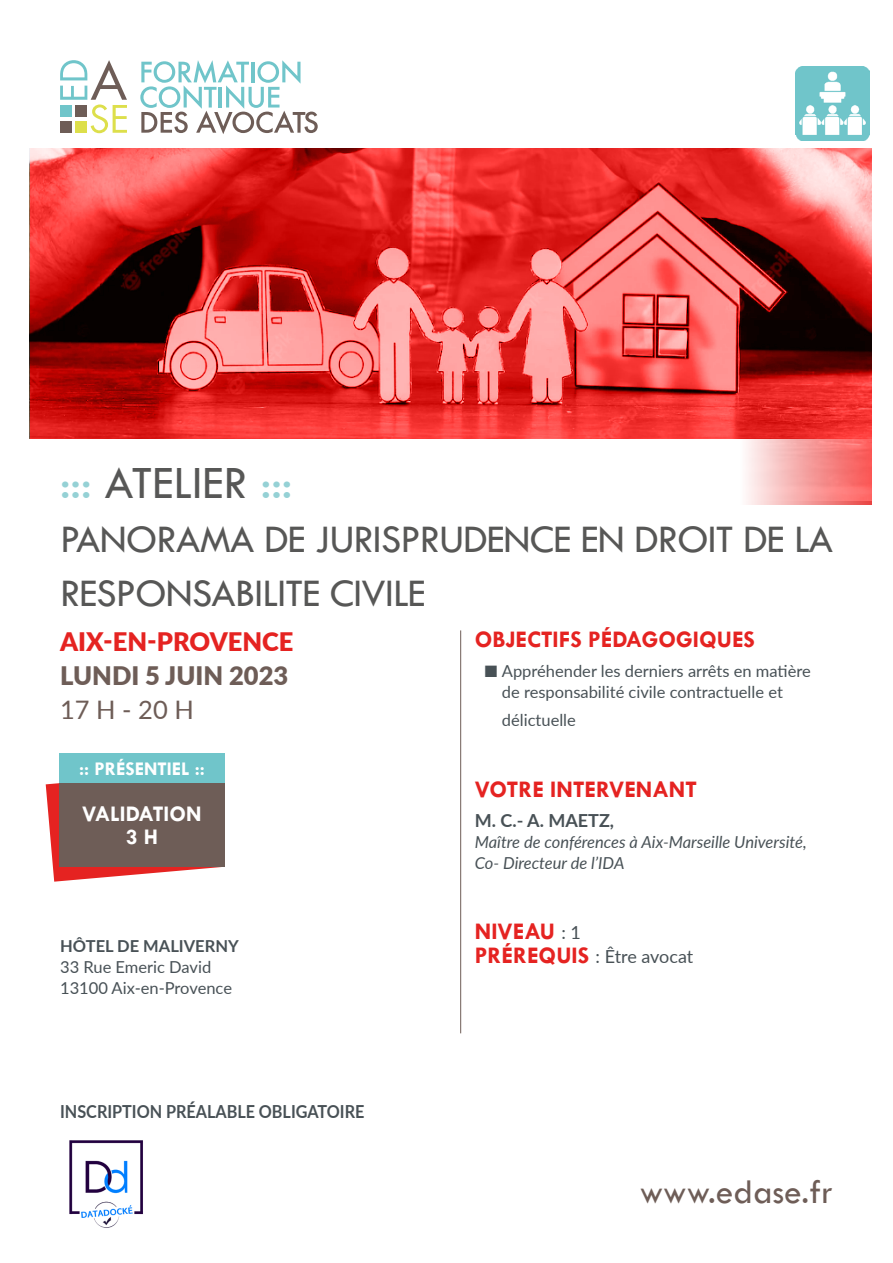
<style>
.page{position:relative;width:893px;height:1263px;background:#fff}
.page>*{position:absolute;margin:0;border:0;box-sizing:border-box;transform-origin:0 0}
.t1{font:48px "Tw Cen";color:#575756}
.t2{font:40.5px/54px "Tw Cen";letter-spacing:-.02em;color:#575756}
.t3{font:35.25px "Tw Cen";color:#6e5d57}
.t4{font:900 25.5px "Lato";color:#e52321}
.t5{font:900 25.5px "Lato";color:#6e5d57}
.t6{font:25.5px "Lato";color:#6e5d57}
.t7{font:700 24px "Tw Cen";color:#e52321}
.t8{font:700 22.5px/22.5px "Tw Cen";color:#fff;text-align:center}
.t9{font:700 19.5px "Tw Cen";color:#fff}
.t10{font:700 18px "Lato";color:#485156;scale:.9 1}
.t11{font:18px "Lato";letter-spacing:-.01em;color:#485156}
.t12{font:700 18px "Lato";color:#485156}
.t13{font:16.5px/21px "Lato";color:#485156}
.t14{font:italic 16.5px/21px "Lato";color:#485156}
.t15{font:700 16.5px "Lato";color:#485156}
.s1{color:#95d1d5}
.s2{font-family:"Lato";font-weight:400;font-size:18px;color:#485156}
.s3{font-family:"Tw Cen";font-weight:700;font-size:24px;color:#e52321}
</style>
<div class="page">
<svg style="left:30px;top:149px;width:842px;height:290px"></svg>
<svg style="left:60px;top:60px;width:67px;height:73px"></svg>
<div style="left:60px;top:105px;width:12px;height:12px;background:#70c5ca"></div>
<div style="left:75px;top:105px;width:12px;height:12px;background:#6e5d57"></div>
<div style="left:60px;top:121px;width:12px;height:12px;background:#6e5d57"></div>
<div style="left:75px;top:121px;width:12px;height:12px;background:#dddf4b"></div>
<svg style="left:140px;top:60px;width:178px;height:74px"></svg>
<svg style="left:46px;top:783px;width:175px;height:99px"></svg>
<div style="left:59px;top:783px;width:166px;height:84px;background:#6e5d57"></div>
<div style="left:59px;top:754px;width:166px;height:29px;background:#70c5ca"></div>
<hr style="left:460px;top:630px;width:1px;height:403px;background:#6e5d57">
<img style="left:69px;top:1140px;width:74px;height:88px">
<img style="left:796px;top:66px;width:74px;height:74px">
<h1 class="t1" style="left:60px;top:454px;width:234px"><span class="s1">:::</span> ATELIER <span class="s1">:::</span></h1>
<h2 class="t2" style="left:60px;top:512px;width:775px">PANORAMA DE JURISPRUDENCE EN DROIT DE LA<br>RESPONSABILITE CIVILE</h2>
<h3 class="t4" style="left:60px;top:622px;width:235px">AIX-EN-PROVENCE</h3>
<h3 class="t5" style="left:60px;top:656px;width:230px">LUNDI 5 JUIN 2023</h3>
<h3 class="t6" style="left:60px;top:691px;width:135px">17 H - 20 H</h3>
<h3 class="t7" style="left:475px;top:625px;width:282px">OBJECTIFS PÉDAGOGIQUES</h3>
<p class="t13" style="left:502px;top:659px;width:310px;text-indent:-17px">■ Appréhender les derniers arrêts en matière de responsabilité civile contractuelle et</p>
<p class="t13" style="left:502px;top:709px;width:75px">délictuelle</p>
<p class="t9" style="left:79px;top:757px;width:127px">:: PRÉSENTIEL ::</p>
<h3 class="t8" style="left:82px;top:802px;width:121px">VALIDATION<br>3 H</h3>
<p class="t15" style="left:60px;top:934px;width:180px">HÔTEL DE MALIVERNY</p>
<p class="t13" style="left:60px;top:956px;width:173px">33 Rue Emeric David<br>13100 Aix-en-Provence</p>
<p class="t10" style="left:60px;top:1098px;width:340px">INSCRIPTION PRÉALABLE OBLIGATOIRE</p>
<h3 class="t7" style="left:475px;top:775px;width:223px">VOTRE INTERVENANT</h3>
<p class="t12" style="left:475px;top:807px;width:141px">M. C.- A. MAETZ,</p>
<p class="t14" style="left:475px;top:831px;width:333px">Maître de conférences à Aix-Marseille Université,<br>Co- Directeur de l’IDA</p>
<h3 class="t7" style="left:475px;top:917px;width:108px">NIVEAU <span class="s2">: 1</span></h3>
<p class="t11" style="left:475px;top:943px;width:220px"><span class="s3">PRÉREQUIS</span> : Être avocat</p>
<h3 class="t3" style="left:640px;top:1170px;width:195px">www.edase.fr</h3>
</div>
